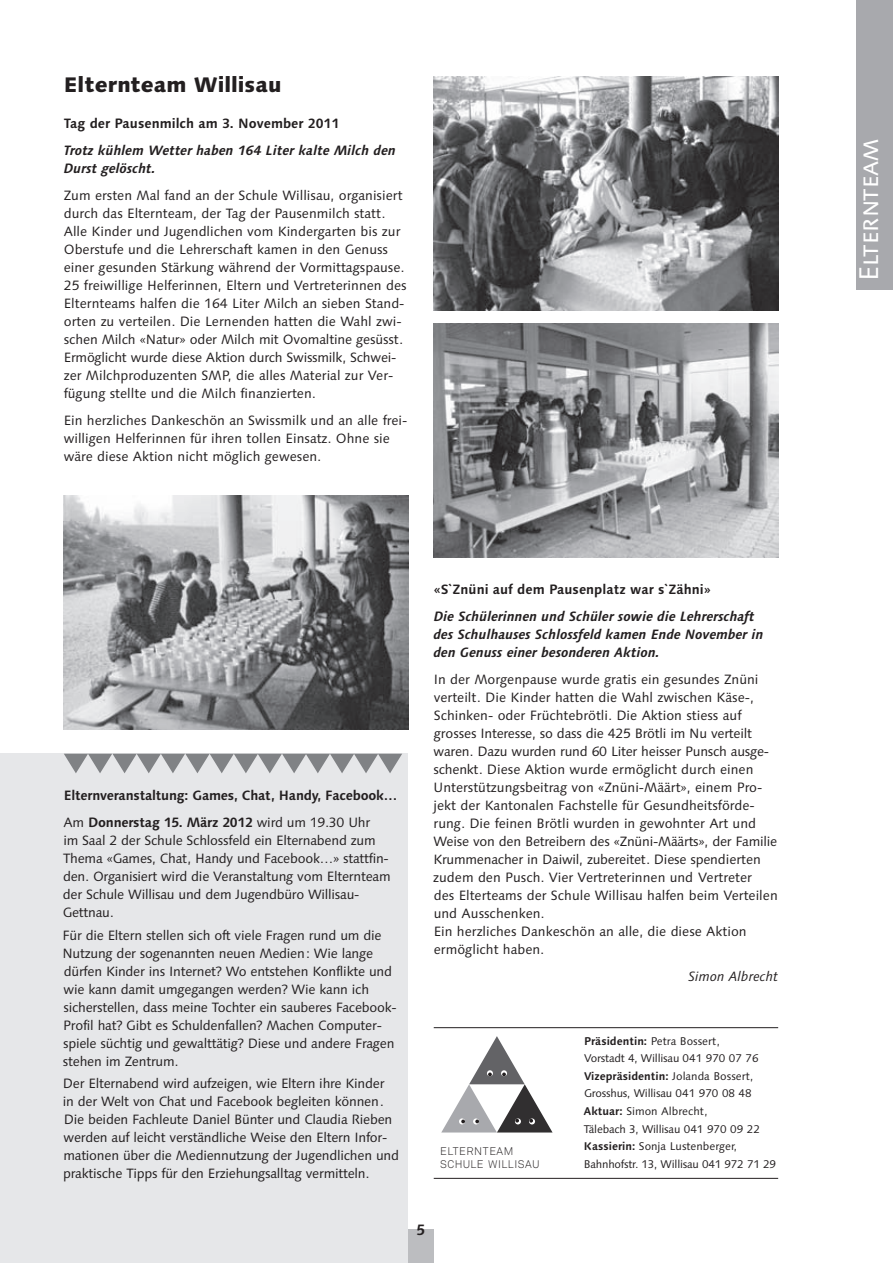
<style>
.page{position:relative;width:893px;height:1263px;background:#fff}
.page>*{position:absolute;margin:0;border:0;box-sizing:border-box;transform-origin:0 0}
.t1{font:27px "Linotype Syntax SC";color:#fff}
.t2{font:800 21px "Linotype Syntax";color:#231f20}
.t3{font:700 15px "Linotype Syntax";color:#231f20}
.t4{font:13.5px/18px "Linotype Syntax";letter-spacing:-.01em;color:#231f20}
.t5{font:italic 700 13.5px/18px "Linotype Syntax";color:#231f20}
.t6{font:700 13.5px/27px "Linotype Syntax";letter-spacing:-.015em;color:#231f20}
.t7{font:italic 13.5px "Linotype Syntax";color:#231f20}
.t8{font:11.25px/17.5px "Linotype Syntax";letter-spacing:-.02em;color:#231f20}
.t9{font:300 10.95px/13.8px "Akkurat";letter-spacing:.05em;color:#231f20}
.s1{font-weight:400}
.s2{font-weight:700}
</style>
<div class="page">
<div style="left:0;top:753px;width:408px;height:510px;background:#e6e7e9"></div>
<div style="left:408px;top:1229px;width:26px;height:34px;background:#bcbdc0"></div>
<img style="left:64px;top:496px;width:344px;height:234px">
<img style="left:433px;top:76px;width:345px;height:235px">
<img style="left:434px;top:323px;width:344px;height:234px">
<svg style="left:441px;top:1036px;width:112px;height:96px"></svg>
<hr style="left:434px;top:1027px;width:344px;height:1px;background:#231f20">
<hr style="left:434px;top:1178px;width:344px;height:1px;background:#231f20">
<div style="left:857px;top:0;width:36px;height:290px;background:#a8a9ad"></div>
<svg style="left:64px;top:754px;width:338px;height:19px"></svg>
<h2 class="t2" style="left:64px;top:71px;width:219px">Elternteam Willisau</h2>
<p class="t6" style="left:64px;top:110px;width:277px">Tag der Pausenmilch am 3. November 2011</p>
<p class="t5" style="left:64px;top:141px;width:334px">Trotz kühlem Wetter haben 164 Liter kalte Milch den<br>Durst gelöscht.</p>
<p class="t4" style="left:64px;top:186px;width:344px">Zum ersten Mal fand an der Schule Willisau, organisiert durch das Elternteam, der Tag der Pausenmilch statt.<br>Alle Kinder und Jugendlichen vom Kindergarten bis zur Oberstufe und die Lehrerschaft kamen in den Genuss einer gesunden Stärkung während der Vormittagspause.<br>25 freiwillige Helferinnen, Eltern und Vertreterinnen des Elternteams halfen die 164 Liter Milch an sieben Stand - orten zu verteilen. Die Lernenden hatten die Wahl zwi&shy;schen Milch «Natur» oder Milch mit Ovomaltine gesüsst.<br>Ermöglicht wurde diese Aktion durch Swissmilk, Schwei&shy;zer Milchproduzenten SMP, die alles Material zur Ver - fügung stellte und die Milch finanzierten.</p>
<p class="t4" style="left:64px;top:411px;width:345px">Ein herzliches Dankeschön an Swissmilk und an alle frei&shy;willigen Helferinnen für ihren tollen Einsatz. Ohne sie wäre diese Aktion nicht möglich gewesen.</p>
<p class="t6" style="left:64px;top:782px;width:335px">Elternveranstaltung: Games, Chat, Handy, Facebook…<br><span class="s1">Am</span> Donnerstag 15. März 2012 <span class="s1">wird um 19.30 Uhr</span></p>
<p class="t4" style="left:63px;top:832px;width:330px">im Saal 2 der Schule Schlossfeld ein Elternabend zum Thema «Games, Chat, Handy und Facebook…» stattfin&shy;den. Organisiert wird die Veranstaltung vom Elternteam der Schule Willisau und dem Jugendbüro Willisau-Gettnau.</p>
<p class="t4" style="left:62px;top:926px;width:336px">Für die Eltern stellen sich oft viele Fragen rund um die Nutzung der sogenannten neuen Medien: Wie lange dürfen Kinder ins Internet? Wo entstehen Konflikte und wie kann damit umgegangen werden? Wie kann ich sicherstellen, dass meine Tochter ein sauberes Face book - Profil hat? Gibt es Schuldenfallen? Machen Computer - spiele süchtig und gewalttätig? Diese und andere Fragen stehen im Zentrum.</p>
<p class="t4" style="left:63px;top:1074px;width:338px">Der Elternabend wird aufzeigen, wie Eltern ihre Kinder<br>in der Welt von Chat und Facebook begleiten können.<br>Die beiden Fachleute Daniel Bünter und Claudia Rieben werden auf leicht verständliche Weise den Eltern Infor - mationen über die Mediennutzung der Jugendlichen und praktische Tipps für den Erziehungsalltag vermitteln.</p>
<p class="t6" style="left:434px;top:576px;width:279px">«S`Znüni auf dem Pausenplatz war s`Zähni»</p>
<p class="t5" style="left:434px;top:607px;width:331px">Die Schülerinnen und Schüler sowie die Lehrerschaft des Schulhauses Schlossfeld kamen Ende November in den Genuss einer besonderen Aktion.</p>
<p class="t4" style="left:433px;top:670px;width:346px">In der Morgenpause wurde gratis ein gesundes Znüni verteilt. Die Kinder hatten die Wahl zwischen Käse-, Schinken- oder Früchtebrötli. Die Aktion stiess auf grosses Interesse, so dass die 425 Brötli im Nu verteilt waren. Dazu wurden rund 60 Liter heisser Punsch ausge&shy;schenkt. Diese Aktion wurde ermöglicht durch einen Unter stütz ungsbeitrag von «Znüni-Määrt», einem Pro - jekt der Kantonalen Fachstelle für Gesundheitsför de - rung. Die feinen Brötli wurden in gewohnter Art und Weise von den Betreibern des «Znüni-Määrts», der Familie Krum menacher in Daiwil, zubereitet. Diese spendierten zudem den Pusch. Vier Vertreterinnen und Ver treter<br>des Elterteams der Schule Willisau halfen beim Verteilen und Ausschenken.<br>Ein herzliches Dankeschön an alle, die diese Aktion ermöglicht haben.</p>
<p class="t7" style="left:688px;top:968px;width:91px">Simon Albrecht</p>
<p class="t9" style="left:440px;top:1145px;width:101px">ELTERNTEAM<br>SCHULE WILLISAU</p>
<p class="t8" style="left:584px;top:1032px;width:194px"><span class="s2">Präsidentin:</span> Petra Bossert,<br>Vorstadt 4, Willisau 041 970 07 76<br><span class="s2">Vizepräsidentin:</span> Jolanda Bossert,<br>Grosshus, Willisau 041 970 08 48<br><span class="s2">Aktuar:</span> Simon Albrecht,<br>Tälebach 3, Willisau 041 970 09 22<br><span class="s2">Kassierin:</span> Sonja Lustenberger,<br>Bahnhofstr. 13, Willisau 041 972 71 29</p>
<p class="t3" style="left:417px;top:1221px;width:10px">5</p>
<h1 class="t1" style="left:853px;top:281px;width:144px;rotate:-90deg">Elternteam</h1>
</div>
